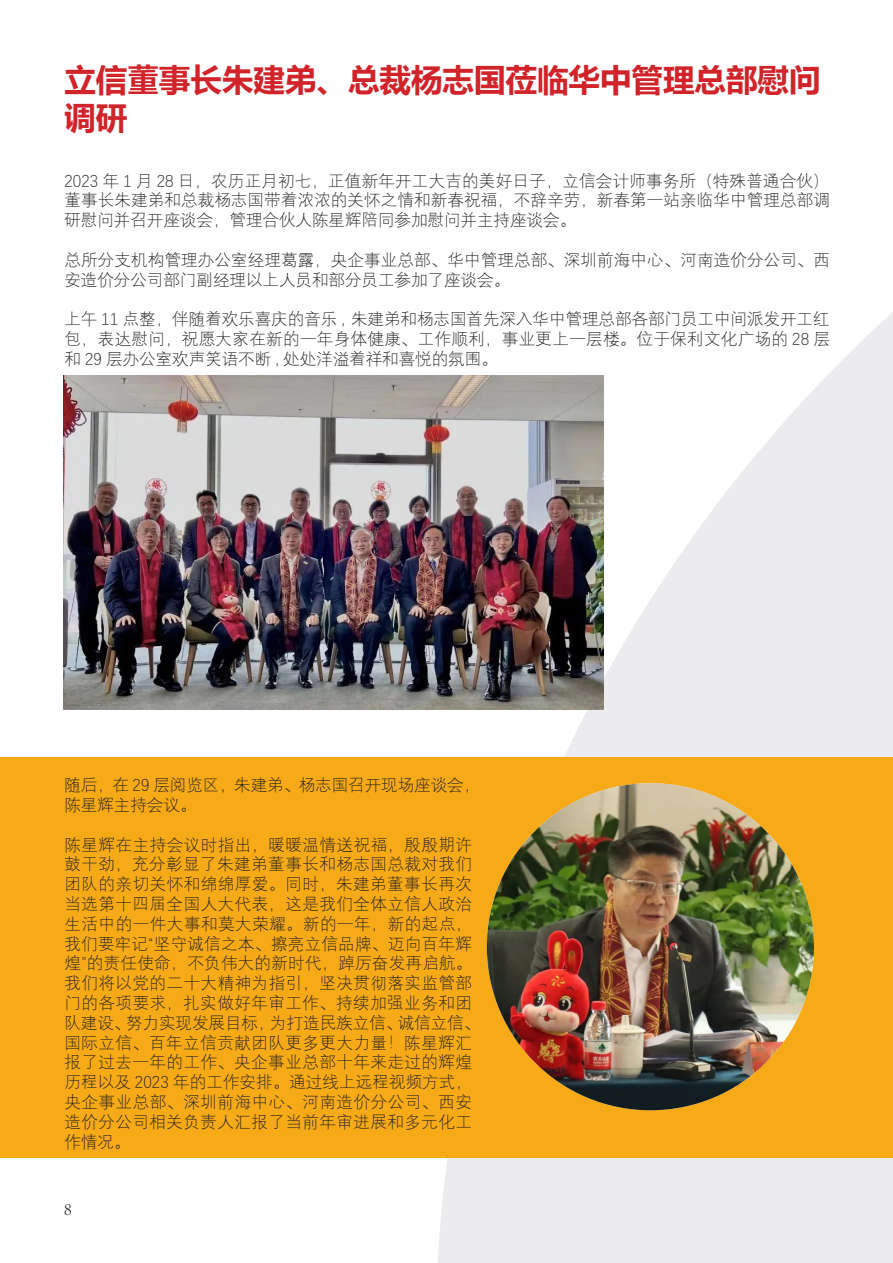
<style>
.page{position:relative;width:893px;height:1263px;background:#fff}
.page>*{position:absolute;margin:0;border:0;box-sizing:border-box;transform-origin:0 0}
.t1{font:700 31.5px/37.8px "Microsoft Ya Hei";color:#d1232a}
.t2{font:300 18px "Adobe Song Std";color:#231f20}
.t3{font:300 16.5px/19.8px "Deng Xian";letter-spacing:.025em;color:#231f20;text-align:justify}
.t4{font:300 16.5px/19.8px "Deng Xian";color:#231f20}
</style>
<div class="page">
<svg style="left:438px;top:312px;width:455px;height:951px;fill:#ececee"></svg>
<div style="left:0;top:757px;width:893px;height:401px;background:#f6aa18"></div>
<img style="left:487px;top:783px;width:327px;height:327px;border-radius:164px">
<img style="left:64px;top:375px;width:540px;height:335px">
<p class="t1" style="left:64px;top:59px;width:757px">立信董事长朱建弟、总裁杨志国莅临华中管理总部慰问调研</p>
<p class="t3" style="left:64px;top:170px;width:767px">2023 年 1 月 28 日，农历正月初七，正值新年开工大吉的美好日子，立信会计师事务所（特殊普通合伙）董事长朱建弟和总裁杨志国带着浓浓的关怀之情和新春祝福，不辞辛劳，新春第一站亲临华中管理总部调研慰问并召开座谈会，管理合伙人陈星辉陪同参加慰问并主持座谈会。</p>
<p class="t3" style="left:64px;top:249px;width:767px">总所分支机构管理办公室经理葛露，央企事业总部、华中管理总部、深圳前海中心、河南造价分公司、西安造价分公司部门副经理以上人员和部分员工参加了座谈会。</p>
<p class="t3" style="left:64px;top:309px;width:767px">上午 11 点整，伴随着欢乐喜庆的音乐 , 朱建弟和杨志国首先深入华中管理总部各部门员工中间派发开工红包，表达慰问，祝愿大家在新的一年身体健康、工作顺利，事业更上一层楼。位于保利文化广场的 28 层和 29 层办公室欢声笑语不断 , 处处洋溢着祥和喜悦的氛围。</p>
<p class="t4" style="left:64px;top:775px;width:417px">随后，在 29 层阅览区，朱建弟、杨志国召开现场座谈会，陈星辉主持会议。</p>
<p class="t3" style="left:64px;top:834px;width:417px;text-align:left">陈星辉在主持会议时指出，暖暖温情送祝福，殷殷期许鼓干劲，充分彰显了朱建弟董事长和杨志国总裁对我们团队的亲切关怀和绵绵厚爱。同时，朱建弟董事长再次当选第十四届全国人大代表，这是我们全体立信人政治生活中的一件大事和莫大荣耀。新的一年，新的起点，我们要牢记“坚守诚信之本、擦亮立信品牌、迈向百年辉煌”的责任使命，不负伟大的新时代，踔厉奋发再启航。我们将以党的二十大精神为指引，坚决贯彻落实监管部门的各项要求，扎实做好年审工作、持续加强业务和团队建设、努力实现发展目标，为打造民族立信、诚信立信、国际立信、百年立信贡献团队更多更大力量！陈星辉汇报了过去一年的工作、央企事业总部十年来走过的辉煌历程以及 2023 年的工作安排。通过线上远程视频方式，央企事业总部、深圳前海中心、河南造价分公司、西安造价分公司相关负责人汇报了当前年审进展和多元化工作情况。</p>
<p class="t2" style="left:64px;top:1199px;width:10px">8</p>
</div>
